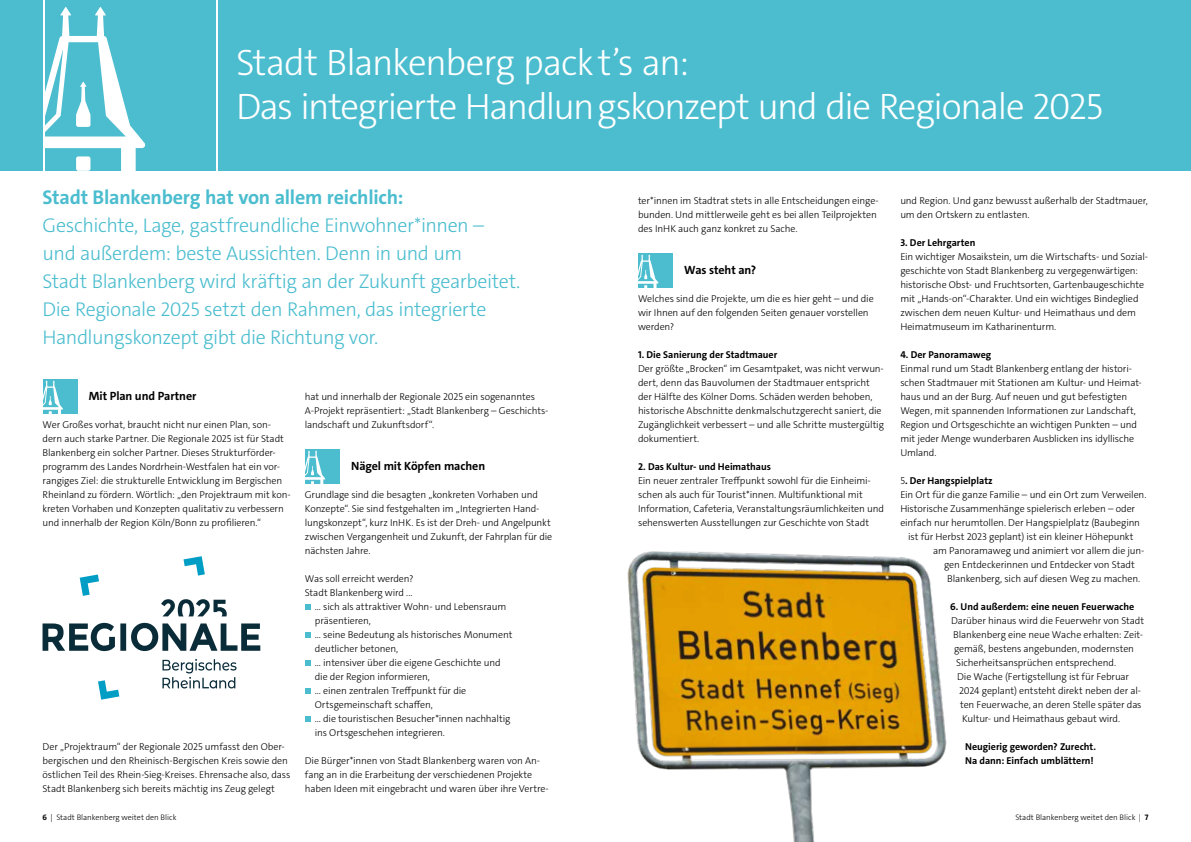
<style>
.page{position:relative;width:1191px;height:842px;background:#fff}
.page>*{position:absolute;margin:0;border:0;box-sizing:border-box;transform-origin:0 0}
.t1{font:300 37px/44px "The Sans";letter-spacing:-.04em;color:#fff}
.t2{font:300 20px/28px "The Sans";letter-spacing:-.025em;color:#4bbdcf}
.t3{font:700 20px "The Sans";letter-spacing:-.01em;color:#4bbdcf}
.t4{font:700 12px "The Sans";letter-spacing:-.01em;color:#000}
.t5{font:300 10px/14px "The Sans";letter-spacing:-.01em;color:#000}
.t6{font:700 10px/14px "The Sans";color:#000}
.t7{font:300 8px "The Sans";color:#000}
.s1{font-weight:300}
.s2{font-weight:700}
</style>
<div class="page">
<div style="left:219px;top:0;width:972px;height:170px;background:#4bbdcf"></div>
<div style="left:0;top:0;width:43px;height:170px;background:#4bbdcf"></div>
<div style="left:46px;top:0;width:170px;height:170px;background:#4bbdcf"></div>
<svg style="left:46px;top:7px;width:99px;height:163px"></svg>
<svg style="left:305px;top:604px;width:6px;height:6px"></svg>
<svg style="left:305px;top:632px;width:6px;height:6px"></svg>
<svg style="left:305px;top:660px;width:6px;height:6px"></svg>
<svg style="left:305px;top:688px;width:6px;height:6px"></svg>
<svg style="left:305px;top:716px;width:6px;height:6px"></svg>
<div style="left:43px;top:379px;width:34px;height:35px;background:#4bbdcf"></div>
<svg style="left:43px;top:380px;width:20px;height:34px"></svg>
<div style="left:305px;top:449px;width:35px;height:35px;background:#4bbdcf"></div>
<svg style="left:305px;top:450px;width:20px;height:34px"></svg>
<div style="left:638px;top:253px;width:35px;height:35px;background:#4bbdcf"></div>
<svg style="left:638px;top:254px;width:20px;height:34px"></svg>
<img style="left:627px;top:551px;width:320px;height:291px">
<svg style="left:43px;top:556px;width:217px;height:144px"></svg>
<h1 class="t1" style="left:236px;top:41px;width:868px">Stadt Blankenberg packt’s an:<br>Das integrierte Handlungskonzept und die Regionale 2025</h1>
<h2 class="t3" style="left:43px;top:184px;width:362px">Stadt Blankenberg hat von allem reichlich:</h2>
<p class="t2" style="left:43px;top:211px;width:479px">Geschichte, Lage, gastfreundliche Einwohner*innen – und außerdem: beste Aussichten. Denn in und um<br>Stadt Blankenberg wird kräftig an der Zukunft gearbeitet.<br>Die Regionale 2025 setzt den Rahmen, das integrierte Handlungskonzept gibt die Richtung vor.</p>
<p class="t4" style="left:89px;top:388px;width:109px">Mit Plan und Partner</p>
<p class="t5" style="left:43px;top:418px;width:250px">Wer Großes vorhat, braucht nicht nur einen Plan, son&shy;dern auch starke Partner. Die Regionale 2025 ist für Stadt Blankenberg ein solcher Partner. Dieses Strukturförder&shy;programm des Landes Nordrhein-Westfalen hat ein vor&shy;rangiges Ziel: die strukturelle Entwicklung im Bergischen Rheinland zu fördern. Wörtlich: „den Projektraum mit kon&shy;kreten Vorhaben und Konzepten qualitativ zu verbessern und innerhalb der Region Köln/Bonn zu profilieren.“</p>
<p class="t5" style="left:43px;top:740px;width:249px">Der „Projektraum“ der Regionale 2025 umfasst den Ober&shy;bergischen und den Rheinisch-Bergischen Kreis sowie den östlichen Teil des Rhein-Sieg-Kreises. Ehrensache also, dass Stadt Blankenberg sich bereits mächtig ins Zeug gelegt</p>
<p class="t5" style="left:305px;top:390px;width:245px">hat und innerhalb der Regionale 2025 ein sogenanntes<br>A-Projekt repräsentiert: „Stadt Blankenberg – Geschichts&shy;landschaft und Zukunftsdorf“.</p>
<p class="t4" style="left:351px;top:458px;width:136px">Nägel mit Köpfen machen</p>
<p class="t5" style="left:305px;top:488px;width:249px">Grundlage sind die besagten „konkreten Vorhaben und Konzepte“. Sie sind festgehalten im „Integrierten Hand&shy;lungskonzept“, kurz InHK. Es ist der Dreh- und Angelpunkt zwischen Vergangenheit und Zukunft, der Fahrplan für die nächsten Jahre.</p>
<p class="t5" style="left:305px;top:572px;width:110px">Was soll erreicht werden?</p>
<p class="t5" style="left:305px;top:586px;width:109px">Stadt Blankenberg wird ...</p>
<p class="t5" style="left:315px;top:600px;width:193px">... sich als attraktiver Wohn- und Lebensraum</p>
<p class="t5" style="left:315px;top:614px;width:58px">präsentieren,</p>
<p class="t5" style="left:315px;top:628px;width:199px">... seine Bedeutung als historisches Monument</p>
<p class="t5" style="left:315px;top:642px;width:85px">deutlicher betonen,</p>
<p class="t5" style="left:315px;top:656px;width:187px">... intensiver über die eigene Geschichte und</p>
<p class="t5" style="left:315px;top:670px;width:117px">die der Region informieren,</p>
<p class="t5" style="left:315px;top:684px;width:153px">... einen zentralen Treffpunkt für die</p>
<p class="t5" style="left:315px;top:698px;width:120px">Ortsgemeinschaft schaffen,</p>
<p class="t5" style="left:315px;top:712px;width:197px">... die touristischen Besucher*innen nachhaltig</p>
<p class="t5" style="left:315px;top:726px;width:132px">ins Ortsgeschehen integrieren.</p>
<p class="t5" style="left:305px;top:754px;width:245px">Die Bürger*innen von Stadt Blankenberg waren von An&shy;fang an in die Erarbeitung der verschiedenen Projekte haben Ideen mit eingebracht und waren über ihre Vertre-</p>
<p class="t5" style="left:638px;top:194px;width:242px">ter*innen im Stadtrat stets in alle Entscheidungen einge&shy;bunden. Und mittlerweile geht es bei allen Teilprojekten des InHK auch ganz konkret zu Sache.</p>
<p class="t4" style="left:684px;top:262px;width:74px">Was steht an?</p>
<p class="t5" style="left:638px;top:292px;width:237px">Welches sind die Projekte, um die es hier geht – und die wir Ihnen auf den folgenden Seiten genauer vorstellen werden?</p>
<p class="t6" style="left:638px;top:348px;width:141px">1. Die Sanierung der Stadtmauer</p>
<p class="t5" style="left:638px;top:362px;width:247px">Der größte „Brocken“ im Gesamtpaket, was nicht verwun&shy;dert, denn das Bauvolumen der Stadtmauer entspricht der Hälfte des Kölner Doms. Schäden werden behoben, historische Abschnitte denkmalschutzgerecht saniert, die Zugänglichkeit verbessert – und alle Schritte mustergültig dokumentiert.</p>
<p class="t6" style="left:638px;top:460px;width:134px">2. Das Kultur- und Heimathaus</p>
<p class="t5" style="left:638px;top:474px;width:247px">Ein neuer zentraler Treffpunkt sowohl für die Einheimi&shy;schen als auch für Tourist*innen. Multifunktional mit Information, Cafeteria, Veranstaltungsräumlichkeiten und sehenswerten Ausstellungen zur Geschichte von Stadt</p>
<p class="t5" style="left:900px;top:194px;width:249px">und Region. Und ganz bewusst außerhalb der Stadtmauer, um den Ortskern zu entlasten.</p>
<p class="t6" style="left:900px;top:236px;width:77px">3. Der Lehrgarten</p>
<p class="t5" style="left:900px;top:250px;width:249px">Ein wichtiger Mosaikstein, um die Wirtschafts- und Sozial&shy;geschichte von Stadt Blankenberg zu vergegenwärtigen: historische Obst- und Fruchtsorten, Gartenbaugeschichte mit „Hands-on“-Charakter. Und ein wichtiges Bindeglied zwischen dem neuen Kultur- und Heimathaus und dem Heimatmuseum im Katharinenturm.</p>
<p class="t6" style="left:900px;top:348px;width:92px">4. Der Panoramaweg</p>
<p class="t5" style="left:900px;top:362px;width:243px">Einmal rund um Stadt Blankenberg entlang der histori&shy;schen Stadtmauer mit Stationen am Kultur- und Heimat&shy;haus und an der Burg. Auf neuen und gut befestigten Wegen, mit spannenden Informationen zur Landschaft, Region und Ortsgeschichte an wichtigen Punkten – und mit jeder Menge wunderbaren Ausblicken ins idyllische Umland.</p>
<p class="t6" style="left:900px;top:474px;width:94px"><span class="s1">5</span>. Der Hangspielplatz</p>
<p class="t5" style="left:900px;top:488px;width:248px">Ein Ort für die ganze Familie – und ein Ort zum Verweilen.</p>
<p class="t5" style="left:900px;top:502px;width:236px">Historische Zusammenhänge spielerisch erleben – oder</p>
<p class="t5" style="left:900px;top:516px;width:241px">einfach nur herumtollen. Der Hangspielplatz (Baubeginn</p>
<p class="t5" style="left:908px;top:530px;width:227px">ist für Herbst 2023 geplant) ist ein kleiner Höhepunkt</p>
<p class="t5" style="left:933px;top:544px;width:213px">am Panoramaweg und animiert vor allem die jun-</p>
<p class="t5" style="left:944px;top:558px;width:192px">gen Entdeckerinnen und Entdecker von Stadt</p>
<p class="t5" style="left:947px;top:572px;width:195px">Blankenberg, sich auf diesen Weg zu machen.</p>
<p class="t6" style="left:950px;top:600px;width:186px">6. Und außerdem: eine neuen Feuerwache</p>
<p class="t5" style="left:951px;top:614px;width:194px">Darüber hinaus wird die Feuerwehr von Stadt</p>
<p class="t5" style="left:953px;top:628px;width:191px">Blankenberg eine neue Wache erhalten: Zeit-</p>
<p class="t5" style="left:954px;top:642px;width:181px">gemäß, bestens angebunden, modernsten</p>
<p class="t5" style="left:956px;top:656px;width:162px">Sicherheitsansprüchen entsprechend.</p>
<p class="t5" style="left:957px;top:670px;width:173px">Die Wache (Fertigstellung ist für Februar</p>
<p class="t5" style="left:959px;top:684px;width:183px">2024 geplant) entsteht direkt neben der al-</p>
<p class="t5" style="left:960px;top:698px;width:183px">ten Feuerwache, an deren Stelle später das</p>
<p class="t5" style="left:962px;top:712px;width:160px">Kultur- und Heimathaus gebaut wird.</p>
<p class="t6" style="left:965px;top:740px;width:132px">Neugierig geworden? Zurecht.<br>Na dann: Einfach umblättern!</p>
<p class="t7" style="left:43px;top:812px;width:135px"><span class="s2">6</span> | Stadt Blankenberg weitet den Blick</p>
<p class="t7" style="left:1015px;top:812px;width:135px">Stadt Blankenberg weitet den Blick | <span class="s2">7</span></p>
</div>
